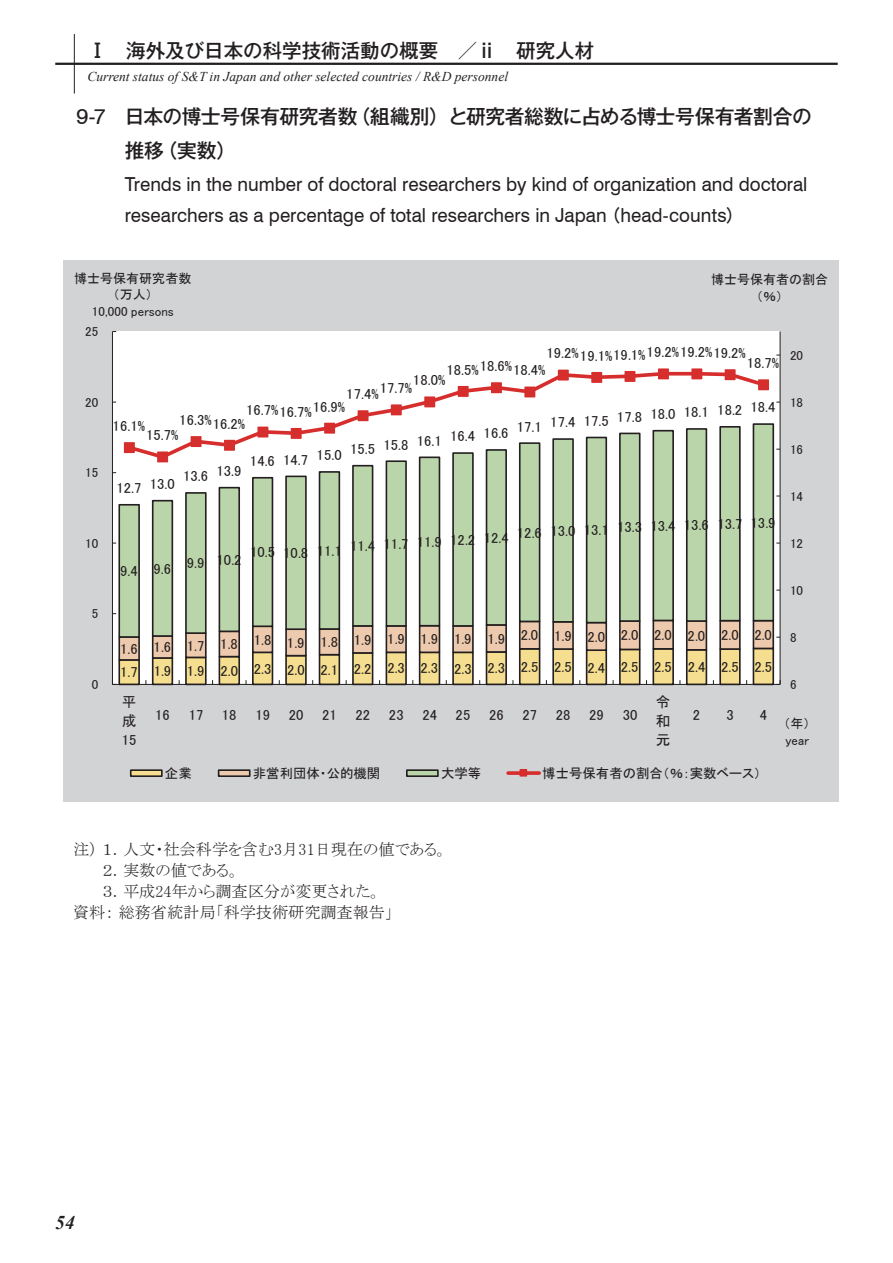
<style>
.page{position:relative;width:893px;height:1263px;background:#fff}
.page>*{position:absolute;margin:0;border:0;box-sizing:border-box;transform-origin:0 0}
.t1{font:500 19.8px/34.7px "Gothic MB101 Pro";letter-spacing:-.02em;color:#231f20}
.t2{font:500 19.5px "Gothic MB101 Pro";color:#231f20}
.t3{font:italic 700 19.5px "Times New Roman";color:#231f20}
.t4{font:19.35px/30.8px "Swiss 721 BT";color:#231f20}
.t5{font:16.2px/21px "MS P Mincho";color:#231f20}
.t6{font:14.55px/18.9px "MS P Gothic";letter-spacing:.005em;color:#231f20;text-align:justify}
.t7{font:italic 13.5px "Times New Roman";color:#231f20}
.t8{font:13.35px "MS P Gothic";color:#231f20}
.t9{font:13.05px/17px "MS P Gothic";color:#231f20;text-align:center}
.s1{font-family:"Swiss 721 BT";font-weight:400;font-size:21.75px}
.s2{font-family:"Gothic MB101 Pro";font-weight:500;font-size:17.55px}
.s3{color:#fff}
</style>
<div class="page">
<div style="left:64px;top:260px;width:775px;height:542px;background:#d2d3d5"></div>
<div style="left:112px;top:331px;width:668px;height:353px;background:#fff"></div>
<svg style="left:118px;top:423px;width:657px;height:190px"></svg>
<hr style="left:780px;top:331px;width:1px;height:353px;background:#231f20">
<hr style="left:112px;top:331px;width:1px;height:353px;background:#231f20">
<svg style="left:112px;top:613px;width:669px;height:72px"></svg>
<svg style="left:125px;top:370px;width:643px;height:91px"></svg>
<div style="left:125px;top:443px;width:9px;height:9px;background:#d62d2d"></div>
<div style="left:124px;top:442px;width:11px;height:11px;border:1px solid #d62d2d"></div>
<div style="left:158px;top:452px;width:9px;height:10px;background:#d62d2d"></div>
<div style="left:157px;top:451px;width:11px;height:11px;border:1px solid #d62d2d"></div>
<div style="left:191px;top:437px;width:10px;height:9px;background:#d62d2d"></div>
<div style="left:191px;top:436px;width:11px;height:11px;border:1px solid #d62d2d"></div>
<div style="left:225px;top:440px;width:9px;height:10px;background:#d62d2d"></div>
<div style="left:224px;top:440px;width:11px;height:11px;border:1px solid #d62d2d"></div>
<div style="left:258px;top:427px;width:10px;height:10px;background:#d62d2d"></div>
<div style="left:257px;top:427px;width:11px;height:10px;border:1px solid #d62d2d"></div>
<div style="left:291px;top:429px;width:10px;height:9px;background:#d62d2d"></div>
<div style="left:291px;top:428px;width:11px;height:11px;border:1px solid #d62d2d"></div>
<div style="left:325px;top:423px;width:9px;height:10px;background:#d62d2d"></div>
<div style="left:324px;top:423px;width:11px;height:11px;border:1px solid #d62d2d"></div>
<div style="left:358px;top:411px;width:10px;height:10px;background:#d62d2d"></div>
<div style="left:358px;top:410px;width:11px;height:11px;border:1px solid #d62d2d"></div>
<div style="left:391px;top:405px;width:10px;height:10px;background:#d62d2d"></div>
<div style="left:391px;top:404px;width:11px;height:11px;border:1px solid #d62d2d"></div>
<div style="left:425px;top:397px;width:10px;height:10px;background:#d62d2d"></div>
<div style="left:424px;top:396px;width:11px;height:11px;border:1px solid #d62d2d"></div>
<div style="left:458px;top:387px;width:10px;height:9px;background:#d62d2d"></div>
<div style="left:458px;top:386px;width:11px;height:11px;border:1px solid #d62d2d"></div>
<div style="left:492px;top:383px;width:9px;height:10px;background:#d62d2d"></div>
<div style="left:491px;top:382px;width:11px;height:11px;border:1px solid #d62d2d"></div>
<div style="left:525px;top:387px;width:10px;height:10px;background:#d62d2d"></div>
<div style="left:524px;top:386px;width:11px;height:11px;border:1px solid #d62d2d"></div>
<div style="left:558px;top:370px;width:10px;height:10px;background:#d62d2d"></div>
<div style="left:558px;top:370px;width:11px;height:11px;border:1px solid #d62d2d"></div>
<div style="left:592px;top:373px;width:10px;height:9px;background:#d62d2d"></div>
<div style="left:591px;top:372px;width:11px;height:11px;border:1px solid #d62d2d"></div>
<div style="left:625px;top:372px;width:10px;height:9px;background:#d62d2d"></div>
<div style="left:624px;top:371px;width:11px;height:11px;border:1px solid #d62d2d"></div>
<div style="left:659px;top:369px;width:9px;height:10px;background:#d62d2d"></div>
<div style="left:658px;top:368px;width:11px;height:11px;border:1px solid #d62d2d"></div>
<div style="left:692px;top:369px;width:10px;height:10px;background:#d62d2d"></div>
<div style="left:691px;top:368px;width:11px;height:11px;border:1px solid #d62d2d"></div>
<div style="left:725px;top:370px;width:10px;height:10px;background:#d62d2d"></div>
<div style="left:725px;top:369px;width:11px;height:11px;border:1px solid #d62d2d"></div>
<div style="left:759px;top:380px;width:9px;height:10px;background:#d62d2d"></div>
<div style="left:758px;top:379px;width:11px;height:11px;border:1px solid #d62d2d"></div>
<div style="left:131px;top:770px;width:31px;height:6px;background:#f5de90"></div>
<div style="left:130px;top:769px;width:33px;height:8px;border:2px solid #231f20"></div>
<div style="left:219px;top:770px;width:31px;height:6px;background:#edcaad"></div>
<div style="left:218px;top:769px;width:33px;height:8px;border:2px solid #231f20"></div>
<div style="left:407px;top:770px;width:31px;height:6px;background:#bbd5ab"></div>
<div style="left:406px;top:769px;width:33px;height:8px;border:2px solid #231f20"></div>
<svg style="left:508px;top:771px;width:31px;height:4px"></svg>
<div style="left:520px;top:769px;width:7px;height:7px;background:#d62d2d"></div>
<div style="left:520px;top:769px;width:7px;height:8px;border:1px solid #d62d2d"></div>
<hr style="left:55px;top:63px;width:783px;height:2px;background:#231f20">
<hr style="left:74px;top:34px;width:1px;height:60px;background:#231f20">
<h2 class="t2" style="left:88px;top:35px;width:508px">Ⅰ　海外及び日本の科学技術活動の概要　／ⅱ　研究人材</h2>
<p class="t7" style="left:87px;top:67px;width:422px">Current status of S&amp;T in Japan and other selected countries / R&amp;D personnel</p>
<h1 class="t1" style="left:125px;top:96px;width:689px;text-indent:-48px"><span class="s1">9-7</span> 日本の博士号保有研究者数（組織別）と研究者総数に占める博士号保有者割合の推移（実数）</h1>
<h3 class="t4" style="left:125px;top:169px;width:684px">Trends in the number of doctoral researchers by kind of organization and doctoral researchers as a percentage of total researchers in Japan <span class="s2">（</span>head-counts<span class="s2">）</span></h3>
<p class="t9" style="left:74px;top:269px;width:119px">博士号保有研究者数（万人）<br>10,000 persons</p>
<p class="t9" style="left:85px;top:323px;width:14px">25</p>
<p class="t9" style="left:711px;top:271px;width:119px">博士号保有者の割合（％）</p>
<p class="t9" style="left:85px;top:393px;width:14px">20</p>
<p class="t9" style="left:85px;top:464px;width:14px">15</p>
<p class="t6" style="left:546px;top:344px;width:201px">19.2%19.1%19.1%19.2%19.2%19.2%</p>
<p class="t6" style="left:747px;top:353px;width:34px">18.7%</p>
<p class="t6" style="left:446px;top:360px;width:101px">18.5%18.6%18.4%</p>
<p class="t6" style="left:413px;top:371px;width:34px">18.0%</p>
<p class="t6" style="left:346px;top:381px;width:67px">17.4%17.7%</p>
<p class="t6" style="left:246px;top:401px;width:101px">16.7%16.7%16.9%</p>
<p class="t6" style="left:179px;top:412px;width:67px">16.3%16.2%</p>
<p class="t6" style="left:113px;top:416px;width:34px">16.1%</p>
<p class="t6" style="left:250px;top:437px;width:260px">14.6 14.7 15.0 15.5 15.8 16.1 16.4 16.6</p>
<p class="t6" style="left:146px;top:426px;width:34px">15.7%</p>
<p class="t6" style="left:183px;top:464px;width:60px">13.6 13.9</p>
<p class="t6" style="left:116px;top:476px;width:60px">12.7 13.0</p>
<p class="t6" style="left:517px;top:406px;width:260px">17.1 17.4 17.5 17.8 18.0 18.1 18.2 18.4</p>
<p class="t9" style="left:790px;top:346px;width:14px">20</p>
<p class="t9" style="left:790px;top:393px;width:14px">18</p>
<p class="t9" style="left:790px;top:440px;width:14px">16</p>
<p class="t9" style="left:790px;top:487px;width:14px">14</p>
<p class="t9" style="left:85px;top:534px;width:14px">10</p>
<p class="t6" style="left:120px;top:553px;width:123px">9.4 9.6 9.9 10.2</p>
<p class="t6" style="left:250px;top:525px;width:527px">10.5 10.8 11.1 11.4 11.7 11.9 12.2 12.4 12.6 13.0 13.1 13.3 13.4 13.6 13.7 13.9</p>
<p class="t9" style="left:790px;top:534px;width:14px">12</p>
<p class="t9" style="left:790px;top:582px;width:14px">10</p>
<p class="t9" style="left:92px;top:605px;width:8px">5</p>
<p class="t6" style="left:120px;top:630px;width:653px">1.6 1.6 1.7 1.8 1.8 1.9 1.8 1.9 1.9 1.9 1.9 1.9 2.0 1.9 2.0 2.0 2.0 2.0 2.0 2.0</p>
<p class="t9" style="left:790px;top:629px;width:8px">8</p>
<p class="t6" style="left:120px;top:659px;width:653px">1.7 1.9 1.9 2.0 2.3 2.0 2.1 2.2 2.3 2.3 2.3 2.3 2.5 2.5 2.4 2.5 2.5 2.4 2.5 2.5</p>
<p class="t9" style="left:92px;top:676px;width:8px">0</p>
<p class="t9" style="left:790px;top:676px;width:8px">6</p>
<p class="t6" style="left:122px;top:693px;width:16px">平成15</p>
<p class="t6" style="left:155px;top:705px;width:16px">16</p>
<p class="t6" style="left:189px;top:705px;width:16px">17</p>
<p class="t6" style="left:222px;top:705px;width:16px">18</p>
<p class="t6" style="left:255px;top:705px;width:16px">19</p>
<p class="t6" style="left:289px;top:705px;width:16px">20</p>
<p class="t6" style="left:322px;top:705px;width:16px">21</p>
<p class="t6" style="left:355px;top:705px;width:16px">22</p>
<p class="t6" style="left:389px;top:705px;width:16px">23</p>
<p class="t6" style="left:422px;top:705px;width:16px">24</p>
<p class="t6" style="left:456px;top:705px;width:16px">25</p>
<p class="t6" style="left:489px;top:705px;width:16px">26</p>
<p class="t6" style="left:522px;top:705px;width:16px">27</p>
<p class="t6" style="left:556px;top:705px;width:16px">28</p>
<p class="t6" style="left:589px;top:705px;width:16px">29</p>
<p class="t6" style="left:623px;top:705px;width:16px">30</p>
<p class="t6" style="left:656px;top:693px;width:16px">令和元</p>
<p class="t6" style="left:693px;top:705px;width:9px">2</p>
<p class="t6" style="left:726px;top:705px;width:9px">3</p>
<p class="t6" style="left:760px;top:705px;width:9px">4</p>
<p class="t9" style="left:784px;top:714px;width:28px;text-align:left">（年）year</p>
<p class="t8" style="left:165px;top:766px;width:28px">企業</p>
<p class="t8" style="left:253px;top:766px;width:129px">非営利団体・公的機関</p>
<p class="t8" style="left:441px;top:766px;width:42px">大学等</p>
<p class="t8" style="left:542px;top:766px;width:220px">博士号保有者の割合（％：実数ベース）</p>
<p class="t5" style="left:73px;top:838px;width:376px">注）１．人文・社会科学を含む3月31日現在の値である。<span class="s3">注）</span>２．実数の値である。<br><span class="s3">注）</span>３．平成24年から調査区分が変更された。<br>資料：総務省統計局「科学技術研究調査報告」</p>
<h2 class="t3" style="left:55px;top:1208px;width:21px">54</h2>
</div>
